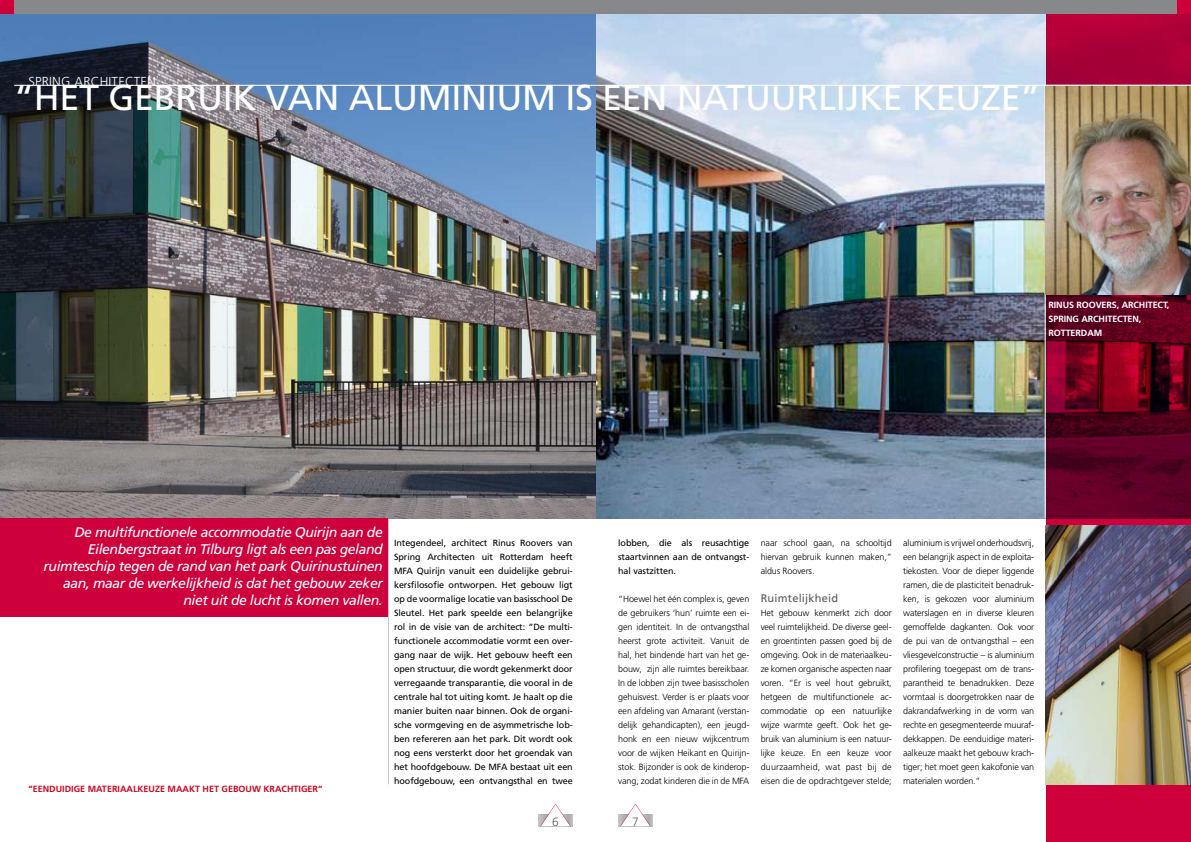
<style>
.page{position:relative;width:1191px;height:842px;background:#fff}
.page>*{position:absolute;margin:0;border:0;box-sizing:border-box;transform-origin:0 0}
.t1{font:36px "Frutiger LT Std";letter-spacing:-.01em;color:#fff}
.t2{font:italic 14px/17px "Frutiger LT Std";letter-spacing:-.03em;color:#fff;text-align:right}
.t3{font:300 13px "Frutiger LT Std";letter-spacing:.015em;color:#fff}
.t4{font:11px "Frutiger LT Std";letter-spacing:.02em;color:#58585a}
.t5{font:300 9px/14px "Frutiger LT Std";letter-spacing:-.01em;color:#000;text-align:justify}
.t6{font:9px/14px "Frutiger LT Std";letter-spacing:-.01em;color:#000;text-align:justify}
.t7{font:700 9px "Frutiger LT Std";color:#cc071e}
.t8{font:700 9px/14px "Frutiger LT Std";letter-spacing:-.01em;color:#fff}
</style>
<div class="page">
<img style="left:595px;top:14px;width:450px;height:504px">
<img style="left:0;top:14px;width:595px;height:504px">
<div style="left:0;top:518px;width:389px;height:98px;background:#cd003c"></div>
<svg style="left:1045px;top:14px;width:146px;height:828px;background:#84022b"></svg>
<hr style="left:388px;top:518px;width:1px;height:266px;background:#c5c6c8">
<hr style="left:1044px;top:85px;width:1px;height:433px;background:#fff">
<img style="left:1045px;top:526px;width:146px;height:258px">
<img style="left:1045px;top:86px;width:146px;height:208px">
<hr style="left:14px;top:85px;width:1177px;height:1px;background:#fff">
<div style="left:0;top:0;width:595px;height:14px;background:#878889"></div>
<div style="left:0;top:0;width:14px;height:14px;background:#cd003c"></div>
<div style="left:538px;top:814px;width:35px;height:12px;background:#bebfc1"></div>
<svg style="left:540px;top:804px;width:31px;height:22px"></svg>
<div style="left:595px;top:0;width:596px;height:14px;background:#878889"></div>
<div style="left:1176px;top:0;width:15px;height:14px;background:#cd003c"></div>
<div style="left:618px;top:814px;width:34px;height:12px;background:#babcbd"></div>
<svg style="left:620px;top:804px;width:30px;height:22px"></svg>
<h3 class="t3" style="left:28px;top:74px;width:129px">Spring arch itecten</h3>
<h1 class="t1" style="left:14px;top:77px;width:1027px">“Het gebruik van aluminium is een natuurlijke keuze”</h1>
<p class="t8" style="left:1048px;top:298px;width:122px">RINUS ROOVERS, ARCHITECT,<br>SPRING ARCHITECTEN,<br>ROTTERD</p>
<p class="t8" style="left:1087px;top:326px;width:15px">AM</p>
<p class="t2" style="left:44px;top:523px;width:341px">De multifunctionele accommodatie Quirijn aan de Eilenbergstraat in Tilburg ligt als een pas geland ruimteschip tegen de rand van het park Quirinustuinen aan, maar de werkelijkheid is dat het gebouw zeker niet uit de lucht is komen vallen.</p>
<p class="t7" style="left:28px;top:784px;width:295px">“EENDUIDIGE MATERIAALKEUZE MAAKT HET GEBOUW KRACHTIGER“</p>
<p class="t6" style="left:394px;top:536px;width:180px">I ntegendeel, architect Rinus Roovers van Spring Architecten uit Rotterdam heeft M FA Quirijn vanuit een duidelijke gebrui&shy;kersfilosofie ontworpen. H et gebouw ligt op de voormalige locatie van basisschool De Sleutel. Het park speelde een belangrijke rol in de visie van de architect: “De multi&shy;functionele accommodatie vormt een over&shy;gang naar de wijk. Het gebouw heeft een open structuur, die wordt gekenmerkt door verregaande transparantie, die vooral in de centrale hal tot uiting komt. Je haalt op die manier buiten naar binnen. Ook de organi&shy;sche vormgeving en de asymmetrische lob&shy;ben refereren aan het park. Dit wordt ook nog eens versterkt door het groendak van het hoofdgebouw. De M FA bestaat uit een hoofdgebouw, een ontvangsthal en twee</p>
<p class="t6" style="left:618px;top:536px;width:133px">lobben, die als reusachtige staartvinnen aan de ontvangst&shy;hal vastzitten.</p>
<p class="t5" style="left:618px;top:592px;width:133px">“Hoewel het één complex is, geven de gebruikers ‘hun’ ruimte een ei&shy;gen identiteit. In de ontvangsthal heerst grote activiteit. Vanuit de hal, het bindende hart van het ge&shy;bouw, zijn alle ruimtes bereikbaar.<br>In de lobben zijn twee basisscholen gehuisvest. Verder is er plaats voor een afdeling van Amarant (verstan&shy;delijk gehandicapten), een jeugd&shy;honk en een nieuw wijkcentrum voor de wijken Heikant en Quirijn&shy;stok. Bijzonder is ook de kinderop&shy;vang, zodat kinderen die in de MFA</p>
<p class="t5" style="left:760px;top:536px;width:133px">naar school gaan, na schooltijd hiervan gebruik kunnen maken,” aldus Roovers.</p>
<p class="t4" style="left:760px;top:592px;width:79px">Ruimtelijkheid</p>
<p class="t5" style="left:760px;top:606px;width:133px">Het gebouw kenmerkt zich door veel ruimtelijkheid. De diverse geel&shy;en groentinten passen goed bij de omgeving. Ook in de materiaalkeu&shy;ze komen organische aspecten naar voren. “Er is veel hout gebruikt, hetgeen de multifunctionele ac&shy;commodatie op een natuurlijke wijze warmte geeft. Ook het ge&shy;bruik van aluminium is een natuur&shy;lijke keuze. En een keuze voor duurzaamheid, wat past bij de eisen die de opdrachtgever stelde;</p>
<p class="t5" style="left:903px;top:536px;width:133px">aluminium is vrijwel onderhoudsvrij, een belangrijk aspect in de exploita&shy;tiekosten. Voor de dieper liggende ramen, die de plasticiteit benadruk&shy;ken, is gekozen voor aluminium waterslagen en in diverse kleuren gemoffelde dagkanten. Ook voor de pui van de ontvangsthal – een vliesgevelconstructie – is aluminium profilering toegepast om de trans&shy;parantheid te benadrukken. Deze vormtaal is doorgetrokken naar de dakrandafwerking in de vorm van rechte en gesegmenteerde muuraf&shy;dekkappen. De eenduidige materi&shy;aalkeuze maakt het gebouw krach&shy;tiger; het moet geen kakofonie van materialen worden.”</p>
</div>
